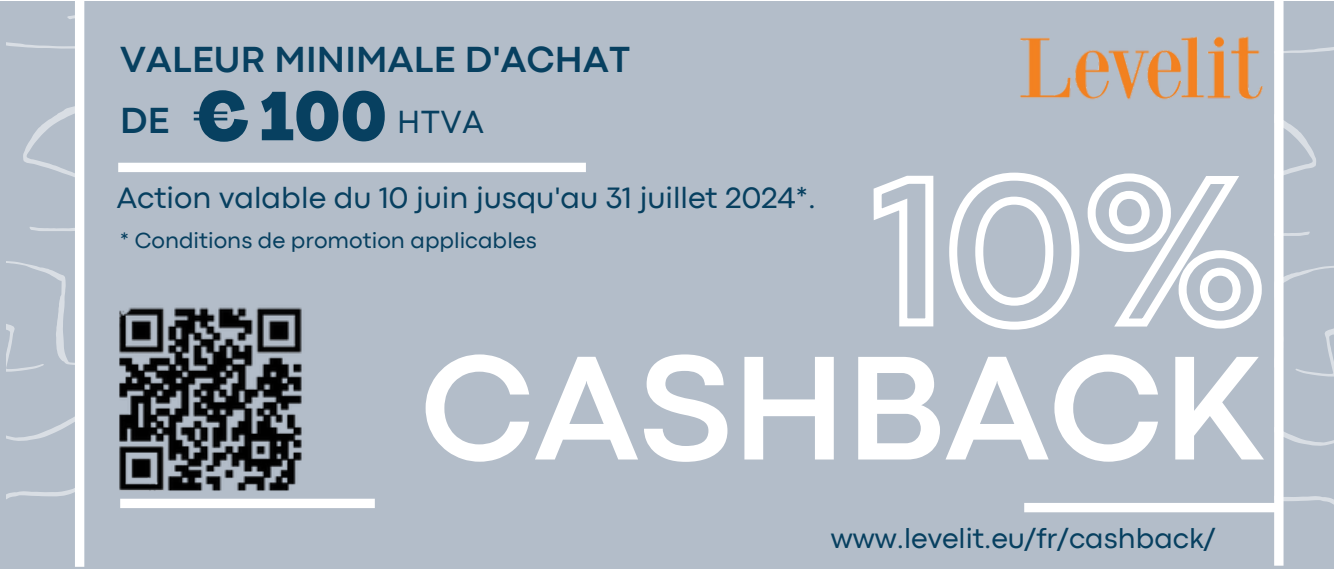
<style>
.page{position:relative;width:1334px;height:569px;background:#fff}
.page>*{position:absolute;margin:0;border:0;box-sizing:border-box;transform-origin:0 0}
.t1{font:700 154.25px "Codec Pro";color:#fff}
.t2{font:800 condensed 67.5px "Agrandir";color:#074060}
.t3{font:700 38px/60.5px "Codec Pro";letter-spacing:.005em;color:#074060}
.t4{font:31.75px "Garet";color:#074060}
.t5{font:30.75px "Codec Pro";color:#074060}
.t6{font:29px "Codec Pro";color:#074060}
.t7{font:22.75px "Codec Pro";color:#074060}
</style>
<div class="page">
<div style="left:0;top:1px;width:1333px;height:567px;background:#b3bdc9"></div>
<div style="left:118px;top:162px;width:468px;height:10px;background:#fff"></div>
<div style="left:1024px;top:502px;width:254px;height:10px;background:#fff"></div>
<div style="left:75px;top:0;width:9px;height:566px;background:#fff"></div>
<div style="left:1273px;top:0;width:10px;height:565px;background:#fff"></div>
<svg style="left:23px;top:106px;width:52px;height:71px"></svg>
<svg style="left:29px;top:227px;width:46px;height:4px"></svg>
<svg style="left:6px;top:15px;width:69px;height:34px"></svg>
<svg style="left:6px;top:416px;width:69px;height:83px"></svg>
<svg style="left:6px;top:261px;width:69px;height:111px"></svg>
<svg style="left:1273px;top:108px;width:43px;height:81px"></svg>
<svg style="left:1273px;top:231px;width:36px;height:5px"></svg>
<svg style="left:1273px;top:405px;width:60px;height:134px"></svg>
<svg style="left:1273px;top:265px;width:60px;height:119px"></svg>
<img style="left:1020px;top:1px;width:313px;height:102px">
<div style="left:120px;top:498px;width:255px;height:9px;background:#fff"></div>
<img style="left:119px;top:307px;width:206px;height:195px">
<svg style="left:873px;top:172px;width:389px;height:158px"></svg>
<h5 class="t3" style="left:120px;top:32px;width:511px">VALEUR MINIMALE D'ACHAT<br>DE</h5>
<p class="t2" style="left:192px;top:89px;width:196px">€ 100</p>
<h6 class="t4" style="left:396px;top:99px;width:89px">HTVA</h6>
<h3 class="t5" style="left:117px;top:186px;width:700px">Action valable du 10 juin jusqu'au 31 juillet 2024*.</h3>
<p class="t7" style="left:120px;top:232px;width:418px">* Conditions de promotion applicables</p>
<p class="t1" style="left:420px;top:353px;width:845px">CASHBACK</p>
<p class="t6" style="left:830px;top:527px;width:386px">www.levelit.eu/fr/cashback/</p>
</div>
